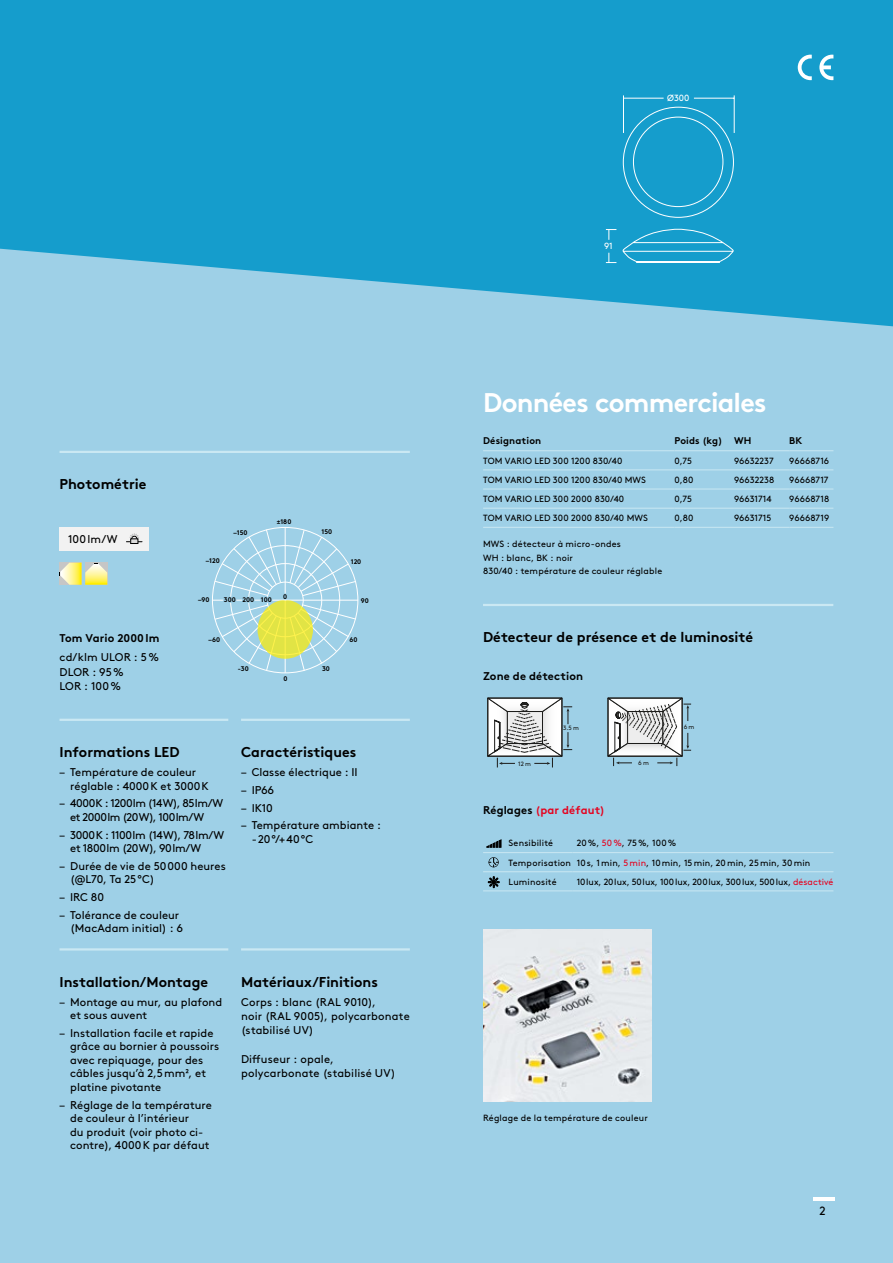
<style>
.page{position:relative;width:893px;height:1263px;background:#9ed0e7}
.page>*{position:absolute;margin:0;border:0;box-sizing:border-box;transform-origin:0 0}
.t1{font:700 27px "Brown";letter-spacing:-.025em;color:#fff}
.t2{font:700 14.25px "Brown";color:#000}
.t3{font:12px "Brown";color:#000}
.t4{font:11.25px/13.5px "Brown";letter-spacing:.005em;color:#000}
.t5{font:11.25px/13.5px "Brown";letter-spacing:-.035em;color:#000}
.t6{font:11.25px/13.5px "Brown";letter-spacing:-.03em;color:#000}
.t7{font:700 11.25px "Brown";letter-spacing:.01em;color:#000}
.t8{font:700 11.25px "Brown";letter-spacing:.015em;color:#e40521}
.t9{font:700 9.75px "Brown";letter-spacing:.015em;color:#000}
.t10{font:9px/13.5px "Brown";letter-spacing:.015em;color:#000}
.t11{font:9px "Brown";letter-spacing:-.005em;color:#000}
.t12{font:9px "Brown";color:#fff}
.t13{font:700 6.75px "Brown";color:#000}
.t14{font:6.15px "Brown";color:#1b1b19}
.s1{color:#000}
.s2{color:#e40521}
</style>
<div class="page">
<svg style="left:0;top:0;width:893px;height:326px;background:#26a3cf"></svg>
<hr style="left:60px;top:948px;width:168px;height:2px;background:#cae8f3">
<hr style="left:241px;top:948px;width:169px;height:2px;background:#cae8f3">
<hr style="left:60px;top:719px;width:168px;height:2px;background:#cae8f3">
<hr style="left:241px;top:719px;width:169px;height:2px;background:#cae8f3">
<hr style="left:483px;top:604px;width:350px;height:2px;background:#cae8f3">
<hr style="left:483px;top:852px;width:89px;height:1px;background:#cae8f3">
<hr style="left:572px;top:852px;width:261px;height:1px;background:#cae8f3">
<hr style="left:483px;top:871px;width:89px;height:1px;background:#cae8f3">
<hr style="left:572px;top:871px;width:261px;height:1px;background:#cae8f3">
<hr style="left:483px;top:890px;width:89px;height:1px;background:#cae8f3">
<hr style="left:572px;top:890px;width:261px;height:1px;background:#cae8f3">
<svg style="left:488px;top:876px;width:12px;height:12px"></svg>
<svg style="left:488px;top:857px;width:11px;height:10px"></svg>
<svg style="left:486px;top:839px;width:16px;height:9px"></svg>
<hr style="left:60px;top:451px;width:350px;height:2px;background:#cae8f3">
<svg style="left:60px;top:563px;width:47px;height:22px"></svg>
<hr style="left:285px;top:527px;width:1px;height:66px;background:#fff">
<hr style="left:285px;top:600px;width:1px;height:73px;background:#fff">
<hr style="left:272px;top:600px;width:86px;height:1px;background:#fff">
<svg style="left:212px;top:529px;width:145px;height:143px"></svg>
<div style="left:60px;top:527px;width:89px;height:24px;background:#f2f2f2"></div>
<svg style="left:126px;top:534px;width:16px;height:10px"></svg>
<hr style="left:483px;top:450px;width:191px;height:1px;background:#cae8f3">
<hr style="left:674px;top:450px;width:60px;height:1px;background:#cae8f3">
<hr style="left:734px;top:450px;width:55px;height:1px;background:#cae8f3">
<hr style="left:789px;top:450px;width:44px;height:1px;background:#cae8f3">
<hr style="left:483px;top:469px;width:191px;height:1px;background:#cae8f3">
<hr style="left:674px;top:469px;width:60px;height:1px;background:#cae8f3">
<hr style="left:734px;top:469px;width:55px;height:1px;background:#cae8f3">
<hr style="left:789px;top:469px;width:44px;height:1px;background:#cae8f3">
<hr style="left:483px;top:489px;width:191px;height:1px;background:#cae8f3">
<hr style="left:674px;top:489px;width:60px;height:1px;background:#cae8f3">
<hr style="left:734px;top:489px;width:55px;height:1px;background:#cae8f3">
<hr style="left:789px;top:489px;width:44px;height:1px;background:#cae8f3">
<hr style="left:483px;top:508px;width:191px;height:1px;background:#cae8f3">
<hr style="left:674px;top:508px;width:60px;height:1px;background:#cae8f3">
<hr style="left:734px;top:508px;width:55px;height:1px;background:#cae8f3">
<hr style="left:789px;top:508px;width:44px;height:1px;background:#cae8f3">
<hr style="left:483px;top:527px;width:191px;height:1px;background:#cae8f3">
<hr style="left:674px;top:527px;width:60px;height:1px;background:#cae8f3">
<hr style="left:734px;top:527px;width:55px;height:1px;background:#cae8f3">
<hr style="left:789px;top:527px;width:44px;height:1px;background:#cae8f3">
<svg style="left:487px;top:698px;width:85px;height:69px"></svg>
<svg style="left:607px;top:698px;width:84px;height:68px"></svg>
<img style="left:483px;top:929px;width:169px;height:172px">
<hr style="left:813px;top:1197px;width:21px;height:3px;background:#fff">
<svg style="left:798px;top:55px;width:14px;height:25px"></svg>
<svg style="left:819px;top:55px;width:14px;height:25px"></svg>
<svg style="left:622px;top:228px;width:112px;height:35px;background:#34a9d2"></svg>
<svg style="left:622px;top:95px;width:113px;height:123px;background:#21a2ce"></svg>
<svg style="left:606px;top:253px;width:10px;height:10px"></svg>
<svg style="left:606px;top:229px;width:10px;height:11px"></svg>
<p class="t2" style="left:60px;top:472px;width:88px">Photométrie</p>
<p class="t4" style="left:68px;top:532px;width:51px">100lm/W</p>
<p class="t7" style="left:60px;top:629px;width:101px">Tom Vario 2000lm</p>
<p class="t4" style="left:60px;top:649px;width:101px;line-height:14.2px">cd/klm ULOR : 5%<br>DLOR : 95%<br>LOR : 100%</p>
<p class="t13" style="left:233px;top:527px;width:16px">–150</p>
<p class="t13" style="left:277px;top:516px;width:16px">±180</p>
<p class="t13" style="left:322px;top:526px;width:12px">150</p>
<p class="t13" style="left:206px;top:555px;width:16px">–120</p>
<p class="t13" style="left:351px;top:556px;width:12px">120</p>
<p class="t13" style="left:198px;top:594px;width:13px">–90</p>
<p class="t13" style="left:361px;top:595px;width:10px">90</p>
<p class="t13" style="left:209px;top:634px;width:13px">–60</p>
<p class="t13" style="left:283px;top:591px;width:6px">0</p>
<p class="t13" style="left:224px;top:594px;width:49px">300 200 100</p>
<p class="t13" style="left:350px;top:634px;width:10px">60</p>
<p class="t13" style="left:238px;top:663px;width:13px">-30</p>
<p class="t13" style="left:284px;top:673px;width:6px">0</p>
<p class="t13" style="left:322px;top:663px;width:9px">30</p>
<p class="t2" style="left:60px;top:740px;width:122px">Informations LED</p>
<p class="t4" style="left:70px;top:764px;width:140px;text-indent:-11px">– Température de couleur réglable : 4000K et 3000K</p>
<p class="t5" style="left:70px;top:796px;width:155px;text-indent:-11px">– 4000K : 1200lm (14W), 85lm/W et 2000lm (20W), 100lm/W</p>
<p class="t6" style="left:70px;top:827px;width:156px;text-indent:-11px">– 3000K : 1100lm (14W), 78lm/W et 1800lm (20W), 90lm/W</p>
<p class="t4" style="left:70px;top:858px;width:157px;text-indent:-11px">– Durée de vie de 50000 heures (@L70, Ta 25°C)</p>
<p class="t4" style="left:60px;top:889px;width:46px">– IRC 80</p>
<p class="t4" style="left:70px;top:907px;width:114px;text-indent:-11px">– Tolérance de couleur (MacAdam initial) : 6</p>
<p class="t2" style="left:241px;top:740px;width:117px">Caractéristiques</p>
<p class="t4" style="left:241px;top:764px;width:118px">– Classe électrique : II</p>
<p class="t4" style="left:241px;top:782px;width:35px">– IP66</p>
<p class="t4" style="left:241px;top:800px;width:33px">– IK10</p>
<p class="t4" style="left:252px;top:818px;width:131px;text-indent:-11px">– Température ambiante : -20°/+40°C</p>
<p class="t2" style="left:60px;top:970px;width:150px">Installation/Montage</p>
<p class="t2" style="left:241px;top:970px;width:138px">Matériaux/Finitions</p>
<p class="t4" style="left:241px;top:994px;width:170px;line-height:14.2px">Corps : blanc (RAL 9010),<br>noir (RAL 9005), polycarbonate (stabilisé UV)</p>
<p class="t4" style="left:241px;top:1051px;width:156px;line-height:14.2px">Diffuseur : opale, polycarbonate (stabilisé UV)</p>
<p class="t4" style="left:70px;top:994px;width:154px;text-indent:-11px">– Montage au mur, au plafond et sous auvent</p>
<p class="t4" style="left:70px;top:1025px;width:151px;text-indent:-11px">– Installation facile et rapide grâce au bornier à poussoirs avec repiquage, pour des câbles jusqu’à 2,5mm², et platine pivotante</p>
<p class="t4" style="left:70px;top:1097px;width:143px;text-indent:-11px">– Réglage de la température de couleur à l’intérieur<br>du produit (voir photo ci&shy;contre), 4000K par défaut</p>
<p class="t12" style="left:667px;top:91px;width:24px">Ø300</p>
<p class="t12" style="left:604px;top:239px;width:10px">91</p>
<h1 class="t1" style="left:483px;top:381px;width:285px">Données commerciales</h1>
<p class="t9" style="left:483px;top:433px;width:60px">Désignation</p>
<p class="t9" style="left:674px;top:433px;width:78px">Poids (kg) WH</p>
<p class="t9" style="left:789px;top:433px;width:15px">BK</p>
<p class="t10" style="left:483px;top:453px;width:141px">TOM VARIO LED 300 1200 830/40</p>
<p class="t10" style="left:674px;top:453px;width:19px">0,75</p>
<p class="t10" style="left:734px;top:453px;width:41px">96632237</p>
<p class="t10" style="left:789px;top:453px;width:41px">96668716</p>
<p class="t10" style="left:483px;top:472px;width:164px">TOM VARIO LED 300 1200 830/40 MWS</p>
<p class="t10" style="left:674px;top:472px;width:20px">0,80</p>
<p class="t10" style="left:734px;top:472px;width:42px">96632238</p>
<p class="t10" style="left:789px;top:472px;width:41px">96668717</p>
<p class="t10" style="left:483px;top:491px;width:143px">TOM VARIO LED 300 2000 830/40</p>
<p class="t10" style="left:674px;top:491px;width:19px">0,75</p>
<p class="t11" style="left:734px;top:492px;width:39px">96631714</p>
<p class="t10" style="left:789px;top:491px;width:41px">96668718</p>
<p class="t10" style="left:483px;top:510px;width:166px">TOM VARIO LED 300 2000 830/40 MWS</p>
<p class="t10" style="left:674px;top:510px;width:20px">0,80</p>
<p class="t10" style="left:734px;top:510px;width:39px">96631715</p>
<p class="t10" style="left:789px;top:510px;width:41px">96668719</p>
<p class="t10" style="left:483px;top:537px;width:181px">MWS : détecteur à micro-ondes<br>WH : blanc, BK : noir<br>830/40 : température de couleur réglable</p>
<p class="t2" style="left:483px;top:626px;width:272px">Détecteur de présence et de luminosité</p>
<p class="t7" style="left:483px;top:667px;width:102px">Zone de détection</p>
<p class="t14" style="left:518px;top:759px;width:14px">12 m</p>
<p class="t14" style="left:563px;top:723px;width:17px">3.5 m</p>
<p class="t14" style="left:638px;top:759px;width:12px">6 m</p>
<p class="t14" style="left:684px;top:722px;width:12px">6 m</p>
<p class="t8" style="left:483px;top:801px;width:123px"><span class="s1">Réglages</span> (par défaut)</p>
<p class="t10" style="left:509px;top:836px;width:46px">Sensibilité</p>
<p class="t10" style="left:509px;top:833px;width:303px;line-height:19.2px;text-indent:68px">20%, <span class="s2">50%</span>, 75%, 100%<br>Temporisation 10s, 1min, <span class="s2">5min</span>, 10min, 15min, 20min, 25min, 30min<br>Luminosité</p>
<p class="t10" style="left:577px;top:874px;width:258px">10lux, 20lux, 50lux, 100lux, 200lux, 300lux, 500lux, <span class="s2">désactivé</span></p>
<p class="t10" style="left:483px;top:1110px;width:166px">Réglage de la température de couleur</p>
<p class="t3" style="left:819px;top:1201px;width:8px">2</p>
</div>
